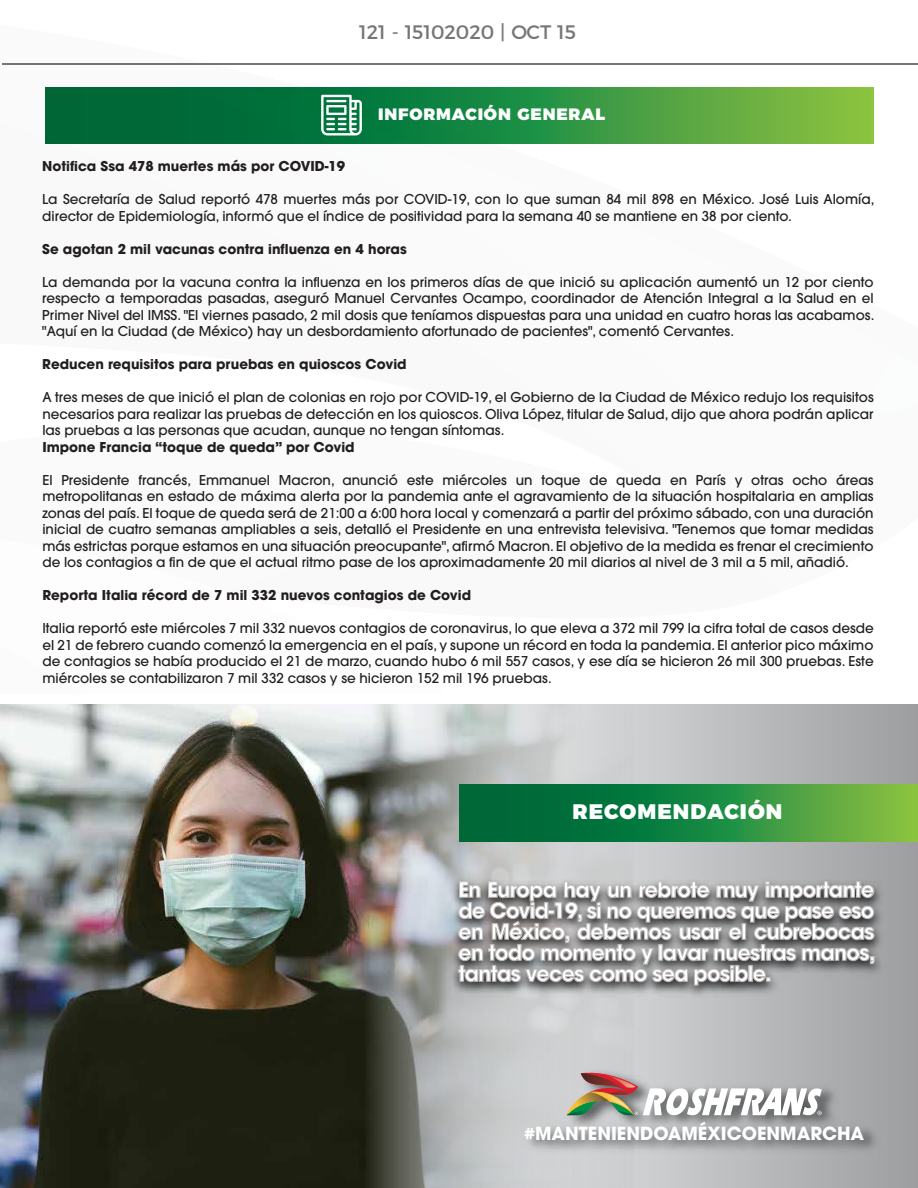
<style>
.page{position:relative;width:918px;height:1188px;background:#fff}
.page>*{position:absolute;margin:0;border:0;box-sizing:border-box;transform-origin:0 0}
.t1{font:700 21px/21px "Avant Garde";letter-spacing:-.05em;color:#fff;text-align:justify}
.t2{font:900 21px "Montserrat";letter-spacing:.05em;color:#feffff}
.t3{font:19.5px "Montserrat";color:#767676}
.t4{font:700 18px "Avant Garde";color:#fff}
.t5{font:900 16.5px "Montserrat";letter-spacing:.05em;color:#feffff}
.t6{font:500 13.5px/16.5px "Avant Garde";color:#221e1f;text-align:justify}
.t7{font:700 13.5px "Avant Garde";color:#221e1f}
</style>
<div class="page">
<img style="left:0;top:704px;width:362px;height:484px">
<img style="left:362px;top:704px;width:518px;height:484px">
<svg style="left:46px;top:87px;width:828px;height:56px"></svg>
<hr style="left:2px;top:63px;width:916px;height:2px;background:#767676">
<svg style="left:321px;top:95px;width:41px;height:40px"></svg>
<svg style="left:404px;top:705px;width:514px;height:483px"></svg>
<svg style="left:459px;top:785px;width:459px;height:56px"></svg>
<img style="left:445px;top:870px;width:447px;height:151px">
<svg style="left:458px;top:881px;width:417px;height:105px"></svg>
<img style="left:520px;top:1064px;width:366px;height:98px">
<svg style="left:567px;top:1071px;width:255px;height:44px"></svg>
<h2 class="t3" style="left:359px;top:17px;width:218px">121 - 15102020 | OCT 15</h2>
<p class="t5" style="left:378px;top:100px;width:228px">INFORMACIÓN GENERAL</p>
<p class="t7" style="left:42px;top:157px;width:305px">Notifica Ssa 478 muertes más por COVID-19</p>
<p class="t6" style="left:42px;top:191px;width:834px">La Secretaría de Salud reportó 478 muertes más por COVID-19, con lo que suman 84 mil 898 en México. José Luis Alomía, director de Epidemiología, informó que el índice de positividad para la semana 40 se mantiene en 38 por ciento.</p>
<p class="t7" style="left:42px;top:240px;width:366px">Se agotan 2 mil vacunas contra influenza en 4 horas</p>
<p class="t6" style="left:42px;top:274px;width:834px">La demanda por la vacuna contra la influenza en los primeros días de que inició su aplicación aumentó un 12 por ciento respecto a temporadas pasadas, aseguró Manuel Cervantes Ocampo, coordinador de Atención Integral a la Salud en el Primer Nivel del IMSS. "El viernes pasado, 2 mil dosis que teníamos dispuestas para una unidad en cuatro horas las acabamos. "Aquí en la Ciudad (de México) hay un desbordamiento afortunado de pacientes", comentó Cervantes.</p>
<p class="t7" style="left:42px;top:355px;width:366px">Reducen requisitos para pruebas en quioscos Covid</p>
<p class="t6" style="left:42px;top:389px;width:833px">A tres meses de que inició el plan de colonias en rojo por COVID-19, el Gobierno de la Ciudad de México redujo los requisitos necesarios para realizar las pruebas de detección en los quioscos. Oliva López, titular de Salud, dijo que ahora podrán aplicar las pruebas a las personas que acudan, aunque no tengan síntomas.</p>
<p class="t7" style="left:42px;top:438px;width:314px">Impone Francia “toque de queda” por Covid</p>
<p class="t6" style="left:42px;top:471px;width:833px">El Presidente francés, Emmanuel Macron, anunció este miércoles un toque de queda en París y otras ocho áreas metropolitanas en estado de máxima alerta por la pandemia ante el agravamiento de la situación hospitalaria en amplias zonas del país. El toque de queda será de 21:00 a 6:00 hora local y comenzará a partir del próximo sábado, con una duración inicial de cuatro semanas ampliables a seis, detalló el Presidente en una entrevista televisiva. "Tenemos que tomar medidas más estrictas porque estamos en una situación preocupante", afirmó Macron. El objetivo de la medida es frenar el crecimiento de los contagios a fin de que el actual ritmo pase de los aproximadamente 20 mil diarios al nivel de 3 mil a 5 mil, añadió.</p>
<p class="t7" style="left:42px;top:586px;width:430px">Reporta Italia récord de 7 mil 332 nuevos contagios de Covid</p>
<p class="t6" style="left:42px;top:620px;width:833px">Italia reportó este miércoles 7 mil 332 nuevos contagios de coronavirus, lo que eleva a 372 mil 799 la cifra total de casos desde el 21 de febrero cuando comenzó la emergencia en el país, y supone un récord en toda la pandemia. El anterior pico máximo de contagios se había producido el 21 de marzo, cuando hubo 6 mil 557 casos, y ese día se hicieron 26 mil 300 pruebas. Este miércoles se contabilizaron 7 mil 332 casos y se hicieron 152 mil 196 pruebas.</p>
<h1 class="t2" style="left:572px;top:794px;width:211px">RECOMENDACIÓN</h1>
<h1 class="t1" style="left:458px;top:879px;width:419px">En Europa hay un rebrote muy importante de Covid-19, si no queremos que pase eso en México, debemos usar el cubrebocas en todo momento y lavar nuestras manos, tantas veces como sea posible.</h1>
<h3 class="t4" style="left:524px;top:1122px;width:342px">#MANTENIENDOAMÉXICOENMARCHA</h3>
</div>
